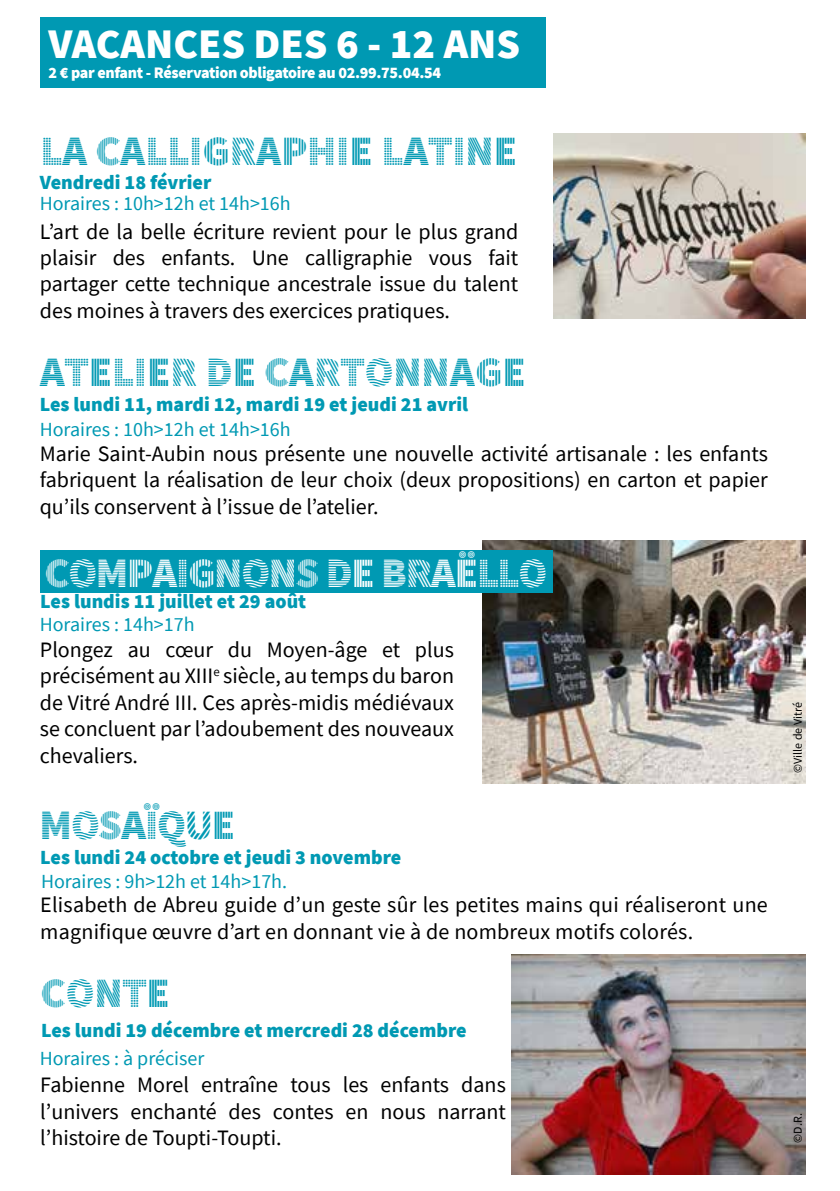
<style>
.page{position:relative;width:840px;height:1191px;background:#fff}
.page>*{position:absolute;margin:0;border:0;box-sizing:border-box;transform-origin:0 0}
.t1{font:42px "Source Sans Pro DISPLAY";color:#0099b3}
.t2{font:42px "Source Sans Pro DISPLAY";letter-spacing:-.03em;color:#fff}
.t3{font:900 42px "Source Sans Pro";color:#fff}
.t4{font:42px "Source Sans Pro DISPLAY";letter-spacing:-.03em;color:#0099b3}
.t5{font:22px/26.4px "Source Sans Pro";color:#000;text-align:justify}
.t6{font:900 20px "Source Sans Pro";color:#0099b3}
.t7{font:20px "Source Sans Pro";color:#0099b3}
.t8{font:900 16px "Source Sans Pro";letter-spacing:-.02em;color:#fff}
.t9{font:12px "Source Sans Pro";color:#000}
</style>
<div class="page">
<div style="left:40px;top:17px;width:505px;height:70px;background:#0099b3"></div>
<img style="left:553px;top:133px;width:252px;height:185px">
<img style="left:482px;top:540px;width:323px;height:243px">
<div style="left:40px;top:550px;width:512px;height:43px;background:#0099b3"></div>
<img style="left:511px;top:954px;width:294px;height:221px">
<h1 class="t3" style="left:49px;top:15px;width:473px">VACANCES DES 6 - 12 ANS</h1>
<p class="t8" style="left:49px;top:61px;width:394px">2 € par enfant - Réservation obligatoire au 02.99.75.04.54</p>
<h1 class="t1" style="left:40px;top:129px;width:478px">LA CALLIGRAPHIE LATINE</h1>
<p class="t6" style="left:40px;top:168px;width:173px">Vendredi 18 février</p>
<p class="t7" style="left:40px;top:191px;width:252px">Horaires : 10h&gt;12h et 14h&gt;16h</p>
<p class="t5" style="left:40px;top:218px;width:479px">L’art de la belle écriture revient pour le plus grand plaisir des enfants. Une calligraphie vous fait partager cette technique ancestrale issue du talent des moines à travers des exercices pratiques.</p>
<h1 class="t1" style="left:40px;top:350px;width:487px">ATELIER DE CARTONNAGE</h1>
<p class="t6" style="left:40px;top:391px;width:430px">Les lundi 11, mardi 12, mardi 19 et jeudi 21 avril</p>
<p class="t5" style="left:40px;top:440px;width:729px">Marie Saint-Aubin nous présente une nouvelle activité artisanale : les enfants fabriquent la réalisation de leur choix (deux propositions) en carton et papier qu’ils conservent à l’issue de l’atelier.</p>
<p class="t7" style="left:40px;top:416px;width:252px">Horaires : 10h&gt;12h et 14h&gt;16h</p>
<h1 class="t2" style="left:45px;top:551px;width:502px">COMPAIGNONS DE BRAËLLO</h1>
<p class="t6" style="left:40px;top:587px;width:267px">Les lundis 11 juillet et 29 août</p>
<p class="t5" style="left:40px;top:636px;width:415px">Plongez au cœur du Moyen-âge et plus précisément au XIII<sup>e</sup> siècle, au temps du baron de Vitré André III. Ces après-midis médiévaux se concluent par l’adoubement des nouveaux chevaliers.</p>
<p class="t7" style="left:40px;top:611px;width:156px">Horaires : 14h&gt;17h</p>
<h1 class="t4" style="left:39px;top:803px;width:197px">MOSAÏQUE</h1>
<p class="t6" style="left:40px;top:843px;width:362px">Les lundi 24 octobre et jeudi 3 novembre</p>
<p class="t5" style="left:40px;top:891px;width:728px">Elisabeth de Abreu guide d’un geste sûr les petites mains qui réaliseront une magnifique œuvre d’art en donnant vie à de nombreux motifs colorés.</p>
<h1 class="t1" style="left:41px;top:971px;width:130px">CONTE</h1>
<p class="t6" style="left:41px;top:1016px;width:427px">Les lundi 19 décembre et mercredi 28 décembre</p>
<p class="t5" style="left:40px;top:1071px;width:467px">Fabienne Morel entraîne tous les enfants dans l’univers enchanté des contes en nous narrant l’histoire de Toupti-Toupti.</p>
<p class="t7" style="left:41px;top:869px;width:247px">Horaires : 9h&gt;12h et 14h&gt;17h.</p>
<p class="t7" style="left:40px;top:1045px;width:166px">Horaires : à préciser</p>
<p class="t9" style="left:789px;top:773px;width:72px;rotate:-90deg">©Ville de Vitré</p>
<p class="t9" style="left:789px;top:1142px;width:31px;rotate:-90deg">©D.R.</p>
</div>
